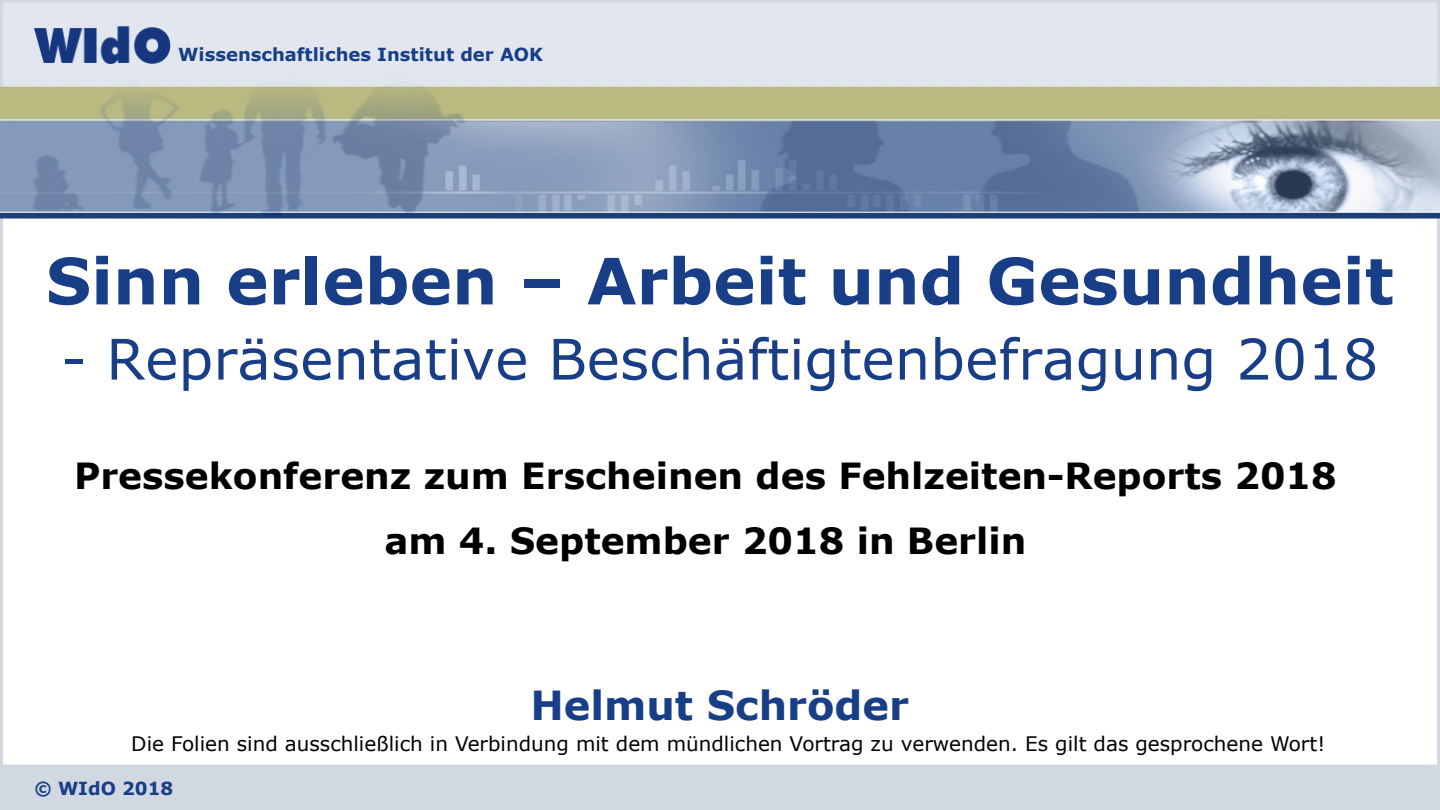
<style>
.page{position:relative;width:1440px;height:810px;background:#fff}
.page>*{position:absolute;margin:0;border:0;box-sizing:border-box;transform-origin:0 0}
.t1{font:700 64px "Verdana";color:#183e87}
.t2{font:56px "Verdana";color:#183e87}
.t3{font:700 40px "Verdana";color:#183e87}
.t4{font:700 36px/64.6px "Verdana";color:#000;text-align:center}
.t5{font:20px "Verdana";color:#000}
.t6{font:700 18px "Verdana";color:#183e87}
</style>
<div class="page">
<img style="left:0;top:0;width:1440px;height:810px">
<img style="left:35px;top:26px;width:136px;height:39px">
<p class="t6" style="left:178px;top:43px;width:366px">Wissenschaftliches Institut der AOK</p>
<h1 class="t1" style="left:46px;top:240px;width:1350px">Sinn erleben – Arbeit und Gesundheit</h1>
<h2 class="t2" style="left:61px;top:323px;width:1319px">- Repräsentative Beschäftigtenbefragung 2018</h2>
<h3 class="t4" style="left:74px;top:442px;width:1264px">Pressekonferenz zum Erscheinen des Fehlzeiten-Reports 2018 am 4. September 2018 in Berlin</h3>
<h3 class="t3" style="left:530px;top:680px;width:380px">Helmut Schröder</h3>
<p class="t5" style="left:131px;top:731px;width:1196px">Die Folien sind ausschließlich in Verbindung mit dem mündlichen Vortrag zu verwenden. Es gilt das gesprochene Wort!</p>
<p class="t6" style="left:35px;top:777px;width:140px">© WIdO 2018</p>
</div>
